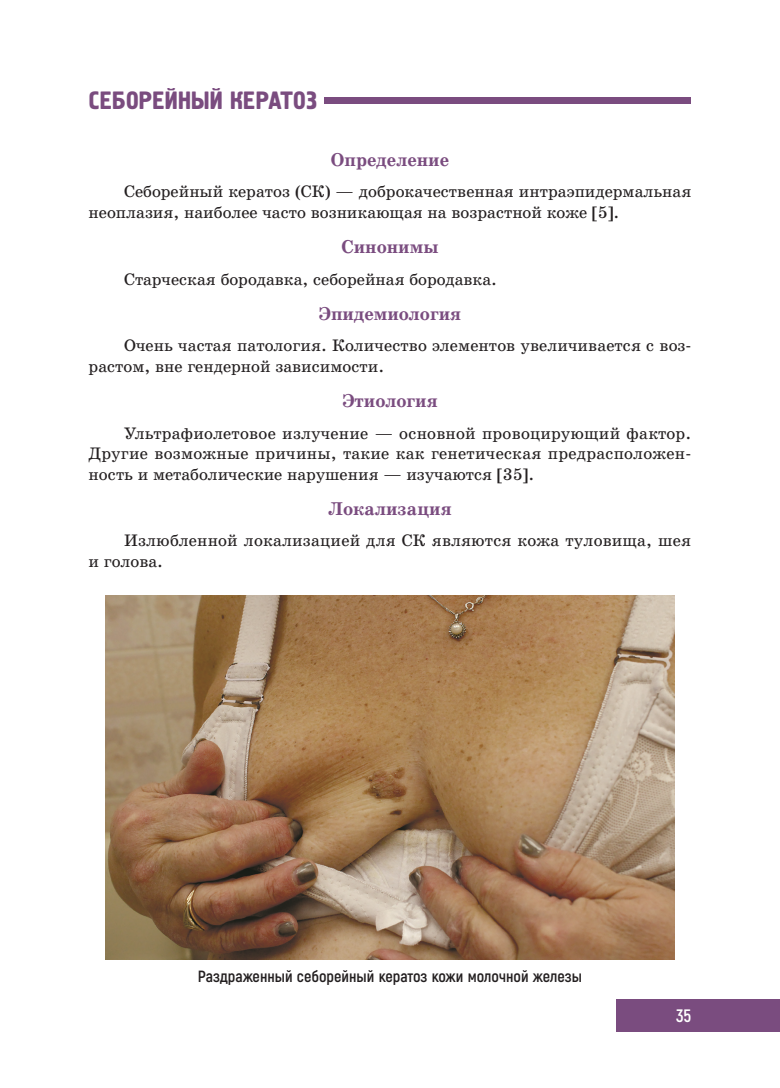
<style>
.page{position:relative;width:780px;height:1088px;background:#fff}
.page>*{position:absolute;margin:0;border:0;box-sizing:border-box;transform-origin:0 0}
.t1{font:25px "Hermes";letter-spacing:.01em;color:#7a4c7f}
.t2{font:700 18.75px "School";color:#7a4c7f}
.t3{font:700 18px "Akrobat";color:#fff}
.t4{font:16.88px/20.6px "School";color:#231f20}
.t5{font:700 16.25px "Akrobat";color:#231f20}
</style>
<div class="page">
<div style="left:617px;top:999px;width:163px;height:32px;background:#7a4c7f"></div>
<div style="left:324px;top:97px;width:367px;height:7px;background:#7a4c7f"></div>
<img style="left:105px;top:595px;width:569px;height:364px">
<h1 class="t1" style="left:89px;top:85px;width:230px">СЕБОРЕЙНЫЙ КЕРАТОЗ</h1>
<p class="t2" style="left:331px;top:148px;width:120px">Определение</p>
<p class="t4" style="left:89px;top:181px;width:604px;text-indent:35px">Себорейный кератоз (СК) — доброкачественная интраэпидермальная неоплазия, наиболее часто возникающая на возрастной коже [5].</p>
<p class="t2" style="left:341px;top:236px;width:98px">Синонимы</p>
<p class="t4" style="left:124px;top:269px;width:374px">Старческая бородавка, себорейная бородавка.</p>
<p class="t2" style="left:319px;top:302px;width:144px">Эпидемиология</p>
<p class="t4" style="left:89px;top:335px;width:604px;text-indent:35px">Очень частая патология. Количество элементов увеличивается с воз&shy;растом, вне гендерной зависимости.</p>
<p class="t2" style="left:342px;top:390px;width:97px">Этиология</p>
<p class="t4" style="left:89px;top:423px;width:604px;text-align:justify;text-indent:35px">Ультрафиолетовое излучение — основной провоцирующий фактор.<br>Другие возможные причины, такие как генетическая предрасположен&shy;ность и метаболические нарушения — изучаются [35].</p>
<p class="t2" style="left:328px;top:498px;width:125px">Локализация</p>
<p class="t4" style="left:89px;top:531px;width:604px;text-indent:35px">Излюбленной локализацией для СК являются кожа туловища, шея и голова.</p>
<p class="t5" style="left:198px;top:966px;width:385px">Раздраженный себорейный кератоз кожи молочной железы</p>
<p class="t3" style="left:676px;top:1004px;width:17px">35</p>
</div>
